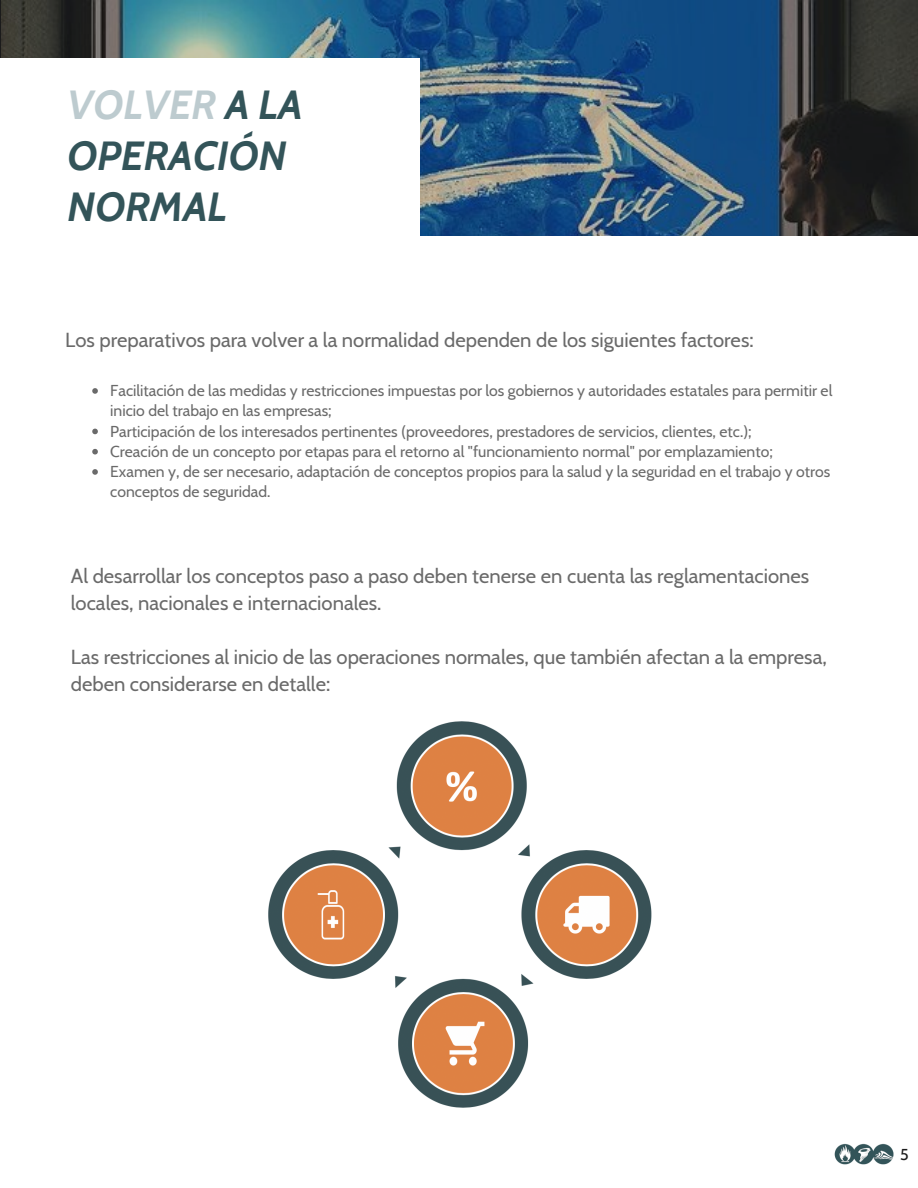
<style>
.page{position:relative;width:918px;height:1188px;background:#fff}
.page>*{position:absolute;margin:0;border:0;box-sizing:border-box;transform-origin:0 0}
.t1{font:italic 700 40.5px/50.7px "Cabin";color:#335459}
.t2{font:20.25px/27px "Cabin";color:#6a6a6a}
.t3{font:15.75px/20.2px "Cabin";color:#6a6a6a}
.t4{font:15.75px "Cabin";color:#1b1b1b}
.s1{color:#bdcbcf}
</style>
<div class="page">
<img style="left:1px;top:0;width:917px;height:235px">
<div style="left:0;top:58px;width:420px;height:211px;background:#fff"></div>
<svg style="left:92px;top:388px;width:6px;height:6px"></svg>
<svg style="left:92px;top:429px;width:6px;height:5px"></svg>
<svg style="left:92px;top:449px;width:6px;height:5px"></svg>
<svg style="left:92px;top:469px;width:6px;height:6px"></svg>
<img style="left:268px;top:721px;width:384px;height:387px">
<img style="left:835px;top:1143px;width:59px;height:22px">
<h1 class="t1" style="left:68px;top:76px;width:237px"><span class="s1">VOLVER</span> A LA<br>OPERACIÓN<br>NORMAL</h1>
<p class="t2" style="left:65px;top:325px;width:690px">Los preparativos para volver a la normalidad dependen de los siguientes factores:</p>
<p class="t3" style="left:110px;top:379px;width:724px">Facilitación de las medidas y restricciones impuestas por los gobiernos y autoridades estatales para permitir el inicio del trabajo en las empresas;<br>Participación de los interesados pertinentes (proveedores, prestadores de servicios, clientes, etc.);<br>Creación de un concepto por etapas para el retorno al "funcionamiento normal" por emplazamiento;<br>Examen y, de ser necesario, adaptación de conceptos propios para la salud y la seguridad en el trabajo y otros conceptos de seguridad.</p>
<p class="t2" style="left:71px;top:561px;width:740px">Al desarrollar los conceptos paso a paso deben tenerse en cuenta las reglamentaciones locales, nacionales e internacionales.</p>
<p class="t2" style="left:71px;top:642px;width:757px">Las restricciones al inicio de las operaciones normales, que también afectan a la empresa, deben considerarse en detalle:</p>
<p class="t4" style="left:900px;top:1142px;width:10px">5</p>
</div>
